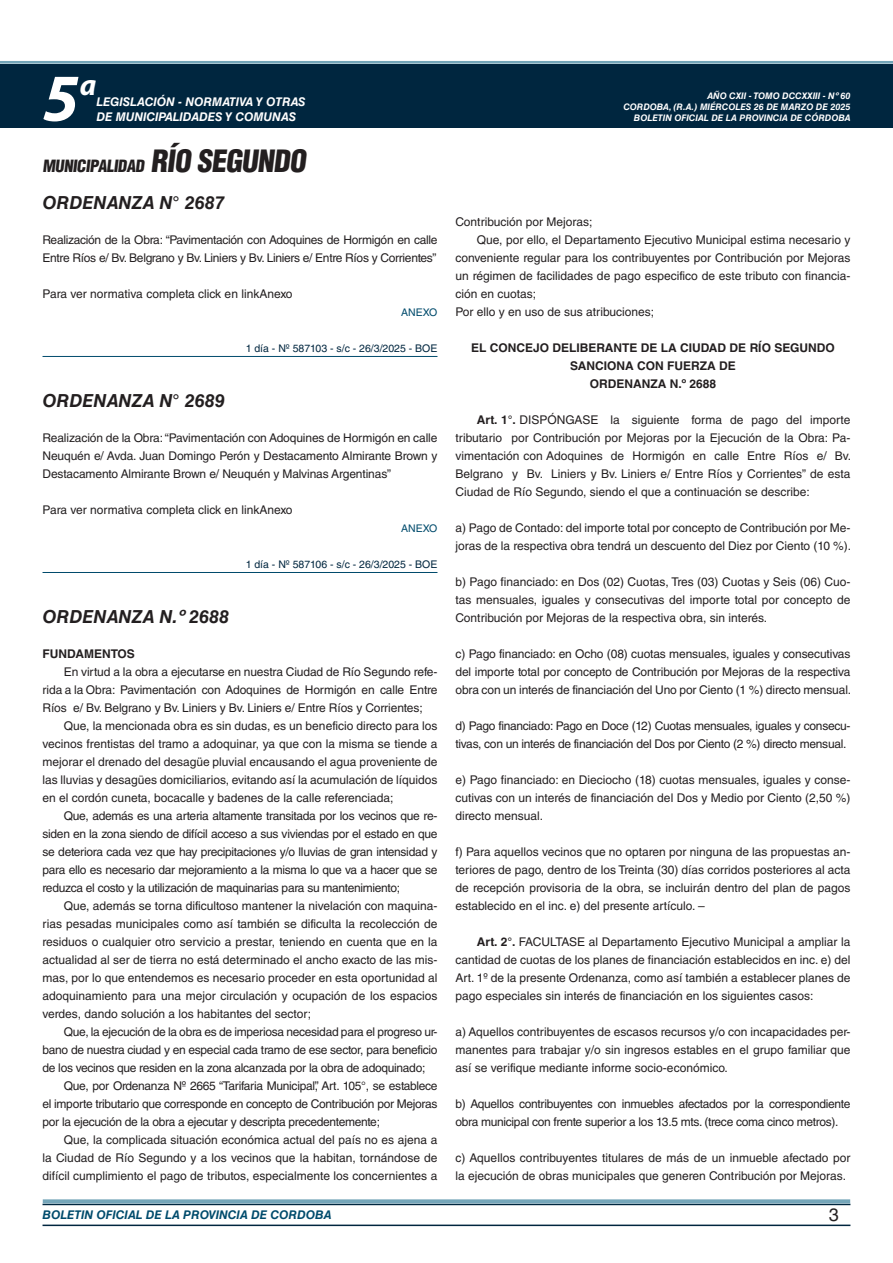
<style>
.page{position:relative;width:893px;height:1263px;background:#fff}
.page>*{position:absolute;margin:0;border:0;box-sizing:border-box;transform-origin:0 0}
.t1{font:italic 700 67.5px "Myriad Pro";color:#fff}
.t2{font:italic 700 30px "Myriad Pro";color:#fff}
.NOMBRE_DE_MINISTERIO{font:italic 700 18px "Helvetica LT Std";color:#231f20}
.t3{font:18px "Helvetica LT Std";color:#231f20}
.BASE{font:900 condensed 16.5px "Helvetica LT Std";color:#231f20}
.TEXTO_BASE{font:12px/18px "Helvetica LT Std";letter-spacing:-.01em;color:#231f20;text-align:justify}
.RESUELVE{font:700 12px "Helvetica LT Std";color:#231f20}
.t4{font:italic 700 12px "Helvetica LT Std";color:#fff}
.t5{font:italic 700 12px "Helvetica LT Std";color:#004b6c}
.TEXTO_BASE-2{font:700 12px "Helvetica LT Std";color:#231f20}
.FECHA_DE_VENCIMIENTO{font:10.5px "Helvetica LT Std";color:#00263f}
.ANEXO{font:10.5px "Helvetica LT Std";color:#004b6c}
.t6{font:italic 700 9px/10.8px "Helvetica LT Std";color:#fff;text-align:right}
.s1{font-size:30px}
.s2{font-weight:700}
</style>
<div class="page">
<div style="left:0;top:61px;width:893px;height:6px;background:#fff;opacity:.75"></div>
<div style="left:0;top:64px;width:893px;height:64px;background:#00263f"></div>
<hr style="left:43px;top:1224px;width:807px;height:2px;background:#00263f">
<div style="left:42px;top:1198px;width:809px;height:8px;background:#fff;opacity:.75"></div>
<hr style="left:43px;top:356px;width:394px;height:1px;background:#004b6c">
<hr style="left:43px;top:572px;width:394px;height:1px;background:#004b6c">
<h1 class="t1" style="left:43px;top:54px;width:38px">5</h1>
<h2 class="t2" style="left:80px;top:66px;width:18px">a</h2>
<p class="t4" style="left:96px;top:95px;width:211px">LEGISLACIÓN - NORMATIVA Y OTRAS</p>
<p class="t4" style="left:96px;top:109px;width:201px">DE MUNICIPALIDADES Y COMUNAS</p>
<p class="BASE" style="left:43px;top:155px;width:269px">MUNICIPALIDAD <span class="s1">RÍO SEGUNDO</span></p>
<p class="NOMBRE_DE_MINISTERIO" style="left:43px;top:192px;width:184px">ORDENANZA N° 2687</p>
<p class="TEXTO_BASE" style="left:43px;top:231px;width:396px">Realización de la Obra: “Pavimentación con Adoquines de Hormigón en calle<br>Entre Ríos e/ Bv. Belgrano y Bv. Liniers y Bv. Liniers e/ Entre Ríos y Corrientes”</p>
<p class="TEXTO_BASE" style="left:43px;top:285px;width:251px">Para ver normativa completa click en linkAnexo</p>
<p class="ANEXO" style="left:401px;top:306px;width:38px">ANEXO</p>
<p class="FECHA_DE_VENCIMIENTO" style="left:246px;top:342px;width:193px">1 día - Nº 587103 - s/c - 26/3/2025 - BOE</p>
<p class="NOMBRE_DE_MINISTERIO" style="left:43px;top:390px;width:184px">ORDENANZA N° 2689</p>
<p class="TEXTO_BASE" style="left:43px;top:429px;width:396px">Realización de la Obra: “Pavimentación con Adoquines de Hormigón en calle Neuquén e/ Avda. Juan Domingo Perón y Destacamento Almirante Brown y Destacamento Almirante Brown e/ Neuquén y Malvinas Argentinas”</p>
<p class="TEXTO_BASE" style="left:43px;top:501px;width:251px">Para ver normativa completa click en linkAnexo</p>
<p class="ANEXO" style="left:401px;top:522px;width:38px">ANEXO</p>
<p class="FECHA_DE_VENCIMIENTO" style="left:246px;top:558px;width:193px">1 día - Nº 587106 - s/c - 26/3/2025 - BOE</p>
<p class="NOMBRE_DE_MINISTERIO" style="left:43px;top:606px;width:188px">ORDENANZA N.º 2688</p>
<p class="TEXTO_BASE-2" style="left:43px;top:646px;width:94px">FUNDAMENTOS</p>
<p class="TEXTO_BASE" style="left:43px;top:663px;width:396px;text-indent:21px">En virtud a la obra a ejecutarse en nuestra Ciudad de Río Segundo refe&shy;rida a la Obra: Pavimentación con Adoquines de Hormigón en calle Entre Ríos e/ Bv. Belgrano y Bv. Liniers y Bv. Liniers e/ Entre Ríos y Corrientes;</p>
<p class="TEXTO_BASE" style="left:43px;top:717px;width:396px;text-indent:21px">Que, la mencionada obra es sin dudas, es un beneficio directo para los vecinos frentistas del tramo a adoquinar, ya que con la misma se tiende a mejorar el drenado del desagüe pluvial encausando el agua proveniente de las lluvias y desagües domiciliarios, evitando así la acumulación de líquidos en el cordón cuneta, bocacalle y badenes de la calle referenciada;</p>
<p class="TEXTO_BASE" style="left:43px;top:807px;width:396px;text-indent:21px">Que, además es una arteria altamente transitada por los vecinos que re&shy;siden en la zona siendo de difícil acceso a sus viviendas por el estado en que se deteriora cada vez que hay precipitaciones y/o lluvias de gran intensidad y para ello es necesario dar mejoramiento a la misma lo que va a hacer que se reduzca el costo y la utilización de maquinarias para su mantenimiento;</p>
<p class="TEXTO_BASE" style="left:43px;top:897px;width:396px;text-indent:21px">Que, además se torna dificultoso mantener la nivelación con maquina&shy;rias pesadas municipales como así también se dificulta la recolección de residuos o cualquier otro servicio a prestar, teniendo en cuenta que en la actualidad al ser de tierra no está determinado el ancho exacto de las mis&shy;mas, por lo que entendemos es necesario proceder en esta oportunidad al adoquinamiento para una mejor circulación y ocupación de los espacios verdes, dando solución a los habitantes del sector;</p>
<p class="TEXTO_BASE" style="left:43px;top:1023px;width:396px;text-indent:21px">Que, la ejecución de la obra es de imperiosa necesidad para el progreso ur&shy;bano de nuestra ciudad y en especial cada tramo de ese sector, para beneficio de los vecinos que residen en la zona alcanzada por la obra de adoquinado;</p>
<p class="TEXTO_BASE" style="left:43px;top:1077px;width:396px;text-indent:21px">Que, por Ordenanza Nº 2665 “Tarifaria Municipal”, Art. 105°, se establece el importe tributario que corresponde en concepto de Contribución por Mejoras por la ejecución de la obra a ejecutar y descripta precedentemente;</p>
<p class="TEXTO_BASE" style="left:43px;top:1131px;width:396px;text-indent:21px">Que, la complicada situación económica actual del país no es ajena a la Ciudad de Río Segundo y a los vecinos que la habitan, tornándose de difícil cumplimiento el pago de tributos, especialmente los concernientes a</p>
<p class="t6" style="left:623px;top:91px;width:229px">AÑO CXII - TOMO DCCXXIII - Nº 60<br>CORDOBA, (R.A.) MIÉRCOLES 26 DE MARZO DE 2025<br>BOLETIN OFICIAL DE LA PROVINCIA DE CÓRDOBA</p>
<p class="TEXTO_BASE" style="left:455px;top:213px;width:139px">Contribución por Mejoras;</p>
<p class="TEXTO_BASE" style="left:455px;top:231px;width:396px;text-indent:21px">Que, por ello, el Departamento Ejecutivo Municipal estima necesario y conveniente regular para los contribuyentes por Contribución por Mejoras un régimen de facilidades de pago especifico de este tributo con financia&shy;ción en cuotas;</p>
<p class="TEXTO_BASE" style="left:455px;top:303px;width:200px">Por ello y en uso de sus atribuciones;</p>
<p class="RESUELVE" style="left:471px;top:340px;width:365px">EL CONCEJO DELIBERANTE DE LA CIUDAD DE RÍO SEGUNDO</p>
<p class="RESUELVE" style="left:570px;top:358px;width:167px">SANCIONA CON FUERZA DE</p>
<p class="RESUELVE" style="left:590px;top:376px;width:128px">ORDENANZA N.º 2688</p>
<p class="TEXTO_BASE" style="left:455px;top:411px;width:397px;text-indent:21px"><span class="s2">Art. 1°.</span> DISPÓNGASE la siguiente forma de pago del importe tributario por Contribución por Mejoras por la Ejecución de la Obra: Pa&shy;vimentación con Adoquines de Hormigón en calle Entre Ríos e/ Bv.<br>Belgrano y Bv. Liniers y Bv. Liniers e/ Entre Ríos y Corrientes” de esta Ciudad de Río Segundo, siendo el que a continuación se describe:</p>
<p class="TEXTO_BASE" style="left:455px;top:519px;width:397px">a) Pago de Contado: del importe total por concepto de Contribución por Me&shy;joras de la respectiva obra tendrá un descuento del Diez por Ciento (10 %).</p>
<p class="TEXTO_BASE" style="left:455px;top:573px;width:396px">b) Pago financiado: en Dos (02) Cuotas, Tres (03) Cuotas y Seis (06) Cuo&shy;tas mensuales, iguales y consecutivas del importe total por concepto de Contribución por Mejoras de la respectiva obra, sin interés.</p>
<p class="TEXTO_BASE" style="left:455px;top:645px;width:397px">c) Pago financiado: en Ocho (08) cuotas mensuales, iguales y consecutivas del importe total por concepto de Contribución por Mejoras de la respectiva obra con un interés de financiación del Uno por Ciento (1 %) directo mensual.</p>
<p class="TEXTO_BASE" style="left:455px;top:717px;width:396px">d) Pago financiado: Pago en Doce (12) Cuotas mensuales, iguales y consecu&shy;tivas, con un interés de financiación del Dos por Ciento (2 %) directo mensual.</p>
<p class="TEXTO_BASE" style="left:455px;top:771px;width:396px">e) Pago financiado: en Dieciocho (18) cuotas mensuales, iguales y conse&shy;cutivas con un interés de financiación del Dos y Medio por Ciento (2,50 %) directo mensual.</p>
<p class="TEXTO_BASE" style="left:455px;top:843px;width:396px">f) Para aquellos vecinos que no optaren por ninguna de las propuestas an&shy;teriores de pago, dentro de los Treinta (30) días corridos posteriores al acta de recepción provisoria de la obra, se incluirán dentro del plan de pagos establecido en el inc. e) del presente artículo. –</p>
<p class="TEXTO_BASE" style="left:455px;top:933px;width:396px;text-indent:21px"><span class="s2">Art. 2°.</span> FACULTASE al Departamento Ejecutivo Municipal a ampliar la cantidad de cuotas de los planes de financiación establecidos en inc. e) del Art. 1º de la presente Ordenanza, como así también a establecer planes de pago especiales sin interés de financiación en los siguientes casos:</p>
<p class="TEXTO_BASE" style="left:455px;top:1023px;width:396px">a) Aquellos contribuyentes de escasos recursos y/o con incapacidades per&shy;manentes para trabajar y/o sin ingresos estables en el grupo familiar que así se verifique mediante informe socio-económico.</p>
<p class="TEXTO_BASE" style="left:455px;top:1095px;width:396px">b) Aquellos contribuyentes con inmuebles afectados por la correspondiente obra municipal con frente superior a los 13.5 mts. (trece coma cinco metros).</p>
<p class="TEXTO_BASE" style="left:455px;top:1149px;width:396px">c) Aquellos contribuyentes titulares de más de un inmueble afectado por la ejecución de obras municipales que generen Contribución por Mejoras.</p>
<p class="t5" style="left:43px;top:1208px;width:290px">BOLETIN OFICIAL DE LA PROVINCIA DE CORDOBA</p>
<h3 class="t3" style="left:829px;top:1204px;width:12px">3</h3>
</div>
